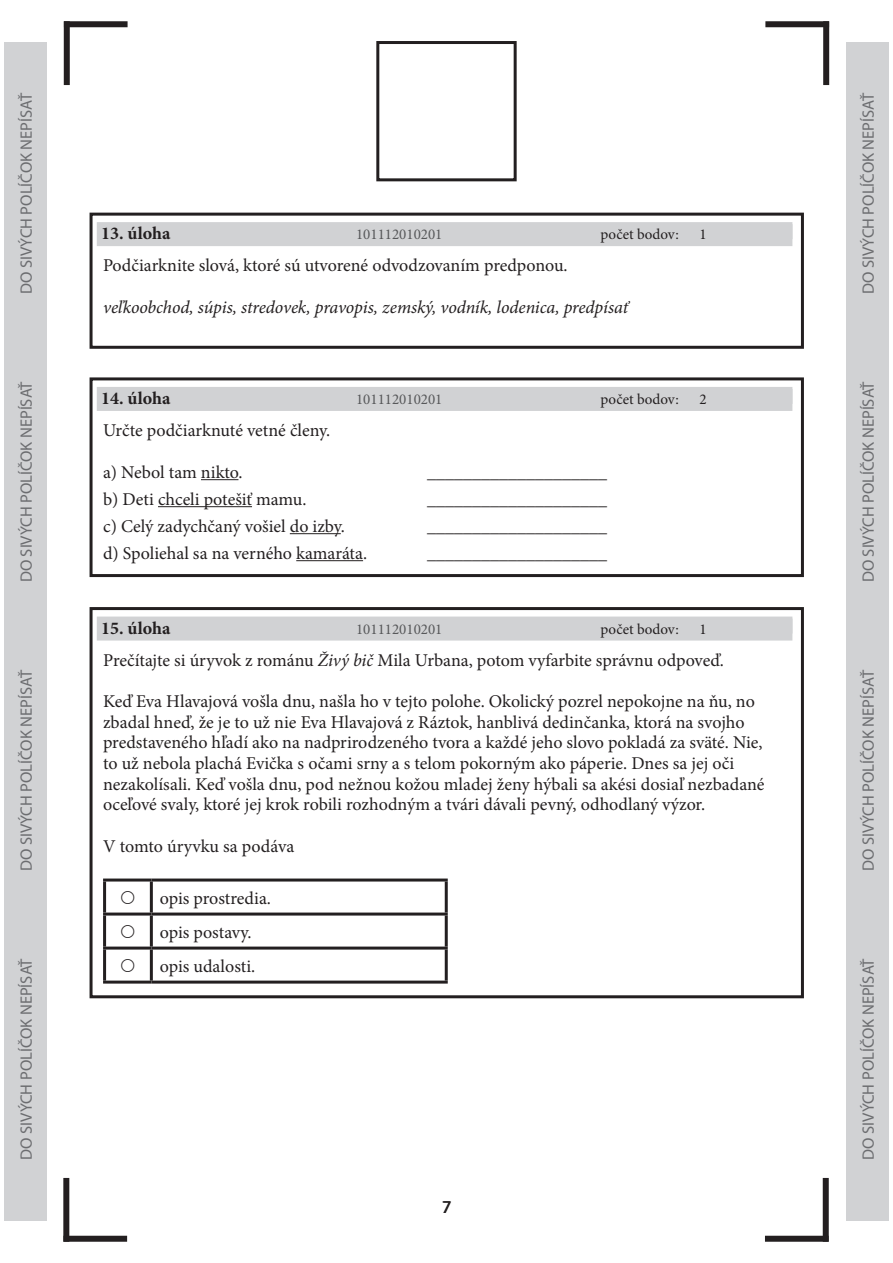
<style>
.page{position:relative;width:893px;height:1263px;background:#fff}
.page>*{position:absolute;margin:0;border:0;box-sizing:border-box;transform-origin:0 0}
.t1{font:18px/20.7px "Minion Pro";color:#231f20}
.t2{font:italic 18px "Minion Pro";letter-spacing:-.005em;color:#231f20}
.t3{font:700 18px "Minion Pro";color:#231f20}
.t4{font:18px "Myriad Pro";color:#231f20}
.t5{font:16.5px "Myriad Pro";color:#6c6d70}
.t6{font:15px "Minion Pro";color:#57585a}
.t7{font:15px "Minion Pro";letter-spacing:.005em;color:#231f20}
.s1{font-style:italic}
</style>
<div class="page">
<hr style="left:103px;top:878px;width:48px;height:3px;background:#231f20">
<hr style="left:103px;top:881px;width:3px;height:31px;background:#231f20">
<hr style="left:151px;top:878px;width:297px;height:3px;background:#231f20">
<hr style="left:150px;top:881px;width:3px;height:31px;background:#231f20">
<hr style="left:445px;top:881px;width:3px;height:31px;background:#231f20">
<hr style="left:103px;top:912px;width:48px;height:3px;background:#231f20">
<hr style="left:103px;top:915px;width:3px;height:31px;background:#231f20">
<hr style="left:151px;top:912px;width:297px;height:3px;background:#231f20">
<hr style="left:150px;top:915px;width:3px;height:31px;background:#231f20">
<hr style="left:445px;top:915px;width:3px;height:31px;background:#231f20">
<hr style="left:103px;top:946px;width:48px;height:3px;background:#231f20">
<hr style="left:103px;top:949px;width:3px;height:31px;background:#231f20">
<hr style="left:151px;top:946px;width:297px;height:3px;background:#231f20">
<hr style="left:150px;top:949px;width:3px;height:31px;background:#231f20">
<hr style="left:445px;top:949px;width:3px;height:31px;background:#231f20">
<hr style="left:103px;top:980px;width:48px;height:3px;background:#231f20">
<hr style="left:151px;top:980px;width:297px;height:3px;background:#231f20">
<hr style="left:201px;top:479px;width:37px;height:1px;background:#231f20">
<hr style="left:158px;top:506px;width:94px;height:1px;background:#231f20">
<hr style="left:290px;top:533px;width:51px;height:1px;background:#231f20">
<hr style="left:296px;top:560px;width:67px;height:1px;background:#231f20">
<div style="left:97px;top:616px;width:695px;height:24px;background:#d1d2d4"></div>
<div style="left:90px;top:607px;width:714px;height:391px;border:3px solid #231f20"></div>
<div style="left:97px;top:387px;width:695px;height:24px;background:#d1d2d4"></div>
<div style="left:90px;top:377px;width:714px;height:200px;border:3px solid #231f20"></div>
<div style="left:97px;top:222px;width:695px;height:24px;background:#d1d2d4"></div>
<div style="left:90px;top:213px;width:714px;height:136px;border:3px solid #231f20"></div>
<div style="left:64px;top:21px;width:64px;height:6px;background:#231f20"></div>
<div style="left:64px;top:21px;width:6px;height:64px;background:#231f20"></div>
<div style="left:765px;top:21px;width:64px;height:6px;background:#231f20"></div>
<div style="left:823px;top:21px;width:6px;height:64px;background:#231f20"></div>
<div style="left:63px;top:1236px;width:64px;height:6px;background:#231f20"></div>
<div style="left:63px;top:1178px;width:6px;height:64px;background:#231f20"></div>
<div style="left:765px;top:1236px;width:64px;height:6px;background:#231f20"></div>
<div style="left:823px;top:1178px;width:6px;height:64px;background:#231f20"></div>
<div style="left:4px;top:43px;width:43px;height:1167px;background:#d1d2d4"></div>
<div style="left:846px;top:43px;width:43px;height:1167px;background:#d1d2d4"></div>
<div style="left:376px;top:41px;width:141px;height:140px;border:3px solid #231f20"></div>
<p class="t5" style="left:16px;top:294px;width:203px;rotate:-90deg">DO SIVÝCH POLÍČOK NEPÍSAŤ</p>
<p class="t5" style="left:16px;top:582px;width:203px;rotate:-90deg">DO SIVÝCH POLÍČOK NEPÍSAŤ</p>
<p class="t5" style="left:16px;top:871px;width:203px;rotate:-90deg">DO SIVÝCH POLÍČOK NEPÍSAŤ</p>
<p class="t5" style="left:16px;top:1159px;width:203px;rotate:-90deg">DO SIVÝCH POLÍČOK NEPÍSAŤ</p>
<p class="t3" style="left:101px;top:221px;width:71px">13. úloha</p>
<p class="t6" style="left:356px;top:224px;width:88px">101112010201</p>
<p class="t7" style="left:601px;top:224px;width:80px">počet bodov:</p>
<p class="t7" style="left:700px;top:224px;width:9px">1</p>
<p class="t1" style="left:103px;top:255px;width:466px">Podčiarknite slová, ktoré sú utvorené odvodzovaním predponou.</p>
<p class="t2" style="left:103px;top:295px;width:527px">veľkoobchod, súpis, stredovek, pravopis, zemský, vodník, lodenica, predpísať</p>
<p class="t3" style="left:101px;top:385px;width:71px">14. úloha</p>
<p class="t6" style="left:356px;top:389px;width:88px">101112010201</p>
<p class="t7" style="left:601px;top:389px;width:80px">počet bodov:</p>
<p class="t7" style="left:700px;top:389px;width:9px">2</p>
<p class="t1" style="left:103px;top:420px;width:229px">Určte podčiarknuté vetné členy.</p>
<p class="t1" style="left:103px;top:462px;width:141px">a) Nebol tam nikto.</p>
<p class="t1" style="left:103px;top:489px;width:205px">b) Deti chceli potešiť mamu.</p>
<p class="t1" style="left:103px;top:516px;width:243px">c) Celý zadychčaný vošiel do izby.</p>
<p class="t1" style="left:103px;top:543px;width:266px">d) Spoliehal sa na verného kamaráta.</p>
<p class="t1" style="left:427px;top:462px;width:181px">____________________</p>
<p class="t1" style="left:427px;top:489px;width:181px">____________________</p>
<p class="t1" style="left:427px;top:516px;width:181px">____________________</p>
<p class="t1" style="left:427px;top:543px;width:181px">____________________</p>
<p class="t3" style="left:101px;top:615px;width:71px">15. úloha</p>
<p class="t6" style="left:356px;top:619px;width:88px">101112010201</p>
<p class="t7" style="left:601px;top:619px;width:80px">počet bodov:</p>
<p class="t7" style="left:700px;top:619px;width:9px">1</p>
<p class="t1" style="left:103px;top:649px;width:622px">Prečítajte si úryvok z románu <span class="s1">Živý bič</span> Mila Urbana, potom vyfarbite správnu odpoveď.</p>
<p class="t1" style="left:103px;top:691px;width:663px">Keď Eva Hlavajová vošla dnu, našla ho v tejto polohe. Okolický pozrel nepokojne na ňu, no zbadal hneď, že je to už nie Eva Hlavajová z Ráztok, hanblivá dedinčanka, ktorá na svojho predstaveného hľadí ako na nadprirodzeného tvora a každé jeho slovo pokladá za sväté. Nie, to už nebola plachá Evička s očami srny a s telom pokorným ako páperie. Dnes sa jej oči nezakolísali. Keď vošla dnu, pod nežnou kožou mladej ženy hýbali sa akési dosiaľ nezbadané oceľové svaly, ktoré jej krok robili rozhodným a tvári dávali pevný, odhodlaný výzor.</p>
<p class="t1" style="left:103px;top:836px;width:193px">V tomto úryvku sa podáva</p>
<p class="t1" style="left:160px;top:881px;width:113px;line-height:34px">opis prostredia. opis postavy. opis udalosti.</p>
<p class="t4" style="left:442px;top:1195px;width:11px">7</p>
<p class="t5" style="left:858px;top:294px;width:203px;rotate:-90deg">DO SIVÝCH POLÍČOK NEPÍSAŤ</p>
<p class="t5" style="left:858px;top:582px;width:203px;rotate:-90deg">DO SIVÝCH POLÍČOK NEPÍSAŤ</p>
<p class="t5" style="left:858px;top:871px;width:203px;rotate:-90deg">DO SIVÝCH POLÍČOK NEPÍSAŤ</p>
<p class="t5" style="left:858px;top:1159px;width:203px;rotate:-90deg">DO SIVÝCH POLÍČOK NEPÍSAŤ</p>
</div>
